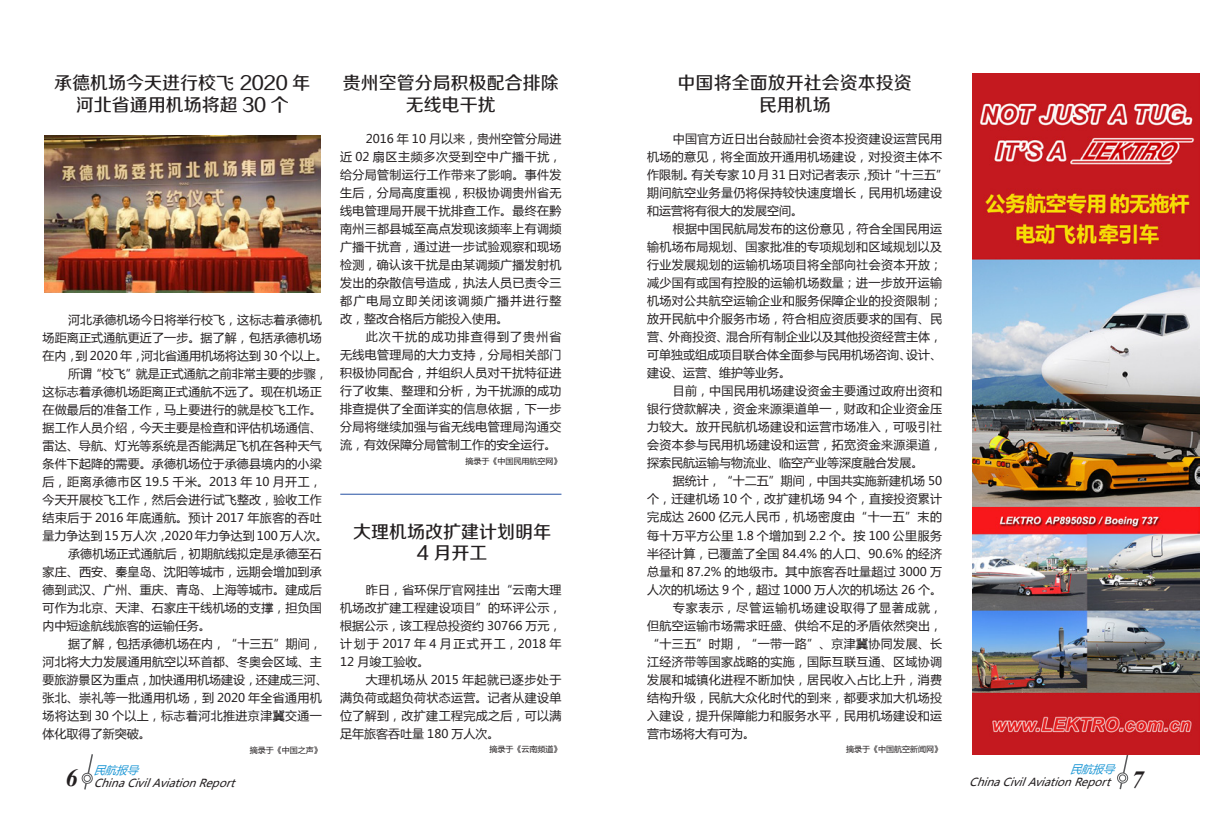
<style>
.page{position:relative;width:1208px;height:825px;background:#fff}
.page>*{position:absolute;margin:0;border:0;box-sizing:border-box;transform-origin:0 0}
.t1{font:italic 700 24.6px "Times New Roman";color:#231f20}
.t2{font:18px/21.6px "FZZZHUNHJW GB1 0";color:#231f20;text-align:center}
.t3{font:12px/18px "Microsoft Ya Hei";letter-spacing:.015em;color:#231f20;text-align:justify}
.t4{font:italic 11px "Microsoft Ya Hei";color:#231f20}
.t5{font:italic 11px "Microsoft Ya Hei";color:#1f98d5}
.t6{font:8px "Microsoft Ya Hei";color:#231f20}
</style>
<div class="page">
<svg style="left:81px;top:754px;width:12px;height:36px"></svg>
<svg style="left:1116px;top:754px;width:13px;height:36px"></svg>
<img style="left:44px;top:136px;width:276px;height:156px">
<img style="left:972px;top:74px;width:227px;height:680px">
<hr style="left:340px;top:494px;width:221px;height:1px;background:#2450a2">
<p class="t2" style="left:54px;top:73px;width:257px">承德机场今天进行校飞 2020 年河北省通用机场将超 30 个</p>
<p class="t2" style="left:343px;top:73px;width:218px">贵州空管分局积极配合排除无线电干扰</p>
<p class="t3" style="left:43px;top:311px;width:287px;text-align:left;text-indent:26px">河北承德机场今日将举行校飞，这标志着承德机场距离正式通航更近了一步。据了解，包括承德机场在内，到 2020 年，河北省通用机场将达到 30 个以上。</p>
<p class="t3" style="left:43px;top:365px;width:287px;text-align:left;text-indent:26px">所谓“校飞”就是正式通航之前非常主要的步骤，这标志着承德机场距离正式通航不远了。现在机场正在做最后的准备工作，马上要进行的就是校飞工作。据工作人员介绍，今天主要是检查和评估机场通信、雷达、导航、灯光等系统是否能满足飞机在各种天气条件下起降的需要。承德机场位于承德县境内的小梁后，距离承德市区 19.5 千米。2013 年 10 月开工，今天开展校飞工作，然后会进行试飞整改，验收工作结束后于 2016 年底通航。预计 2017 年旅客的吞吐量力争达到 15 万人次，2020 年力争达到 100 万人次。</p>
<p class="t3" style="left:43px;top:545px;width:281px;text-indent:26px">承德机场正式通航后，初期航线拟定是承德至石家庄、西安、秦皇岛、沈阳等城市，远期会增加到承德到武汉、广州、重庆、青岛、上海等城市。建成后可作为北京、天津、石家庄干线机场的支撑，担负国内中短途航线旅客的运输任务。</p>
<p class="t3" style="left:43px;top:635px;width:287px;text-align:left;text-indent:26px">据了解，包括承德机场在内，“十三五”期间，河北将大力发展通用航空以环首都、冬奥会区域、主要旅游景区为重点，加快通用机场建设，还建成三河、张北、崇礼等一批通用机场，到 2020 年全省通用机场将达到 30 个以上，标志着河北推进京津冀交通一体化取得了新突破。</p>
<p class="t6" style="left:250px;top:745px;width:73px">摘录于《中国之声》</p>
<p class="t5" style="left:94px;top:762px;width:51px">民航报导</p>
<h1 class="t1" style="left:65px;top:760px;width:14px">6</h1>
<p class="t4" style="left:94px;top:775px;width:147px">ChinaCivilAviationReport</p>
<p class="t3" style="left:340px;top:130px;width:223px;text-indent:26px">2016 年 10 月以来，贵州空管分局进近 02 扇区主频多次受到空中广播干扰，给分局管制运行工作带来了影响。事件发生后，分局高度重视，积极协调贵州省无线电管理局开展干扰排查工作。最终在黔南州三都县城至高点发现该频率上有调频广播干扰音，通过进一步试验观察和现场检测，确认该干扰是由某调频广播发射机发出的杂散信号造成，执法人员已责令三都广电局立即关闭该调频广播并进行整改，整改合格后方能投入使用。</p>
<p class="t3" style="left:340px;top:328px;width:223px;text-indent:26px">此次干扰的成功排查得到了贵州省无线电管理局的大力支持，分局相关部门积极协同配合，并组织人员对干扰特征进行了收集、整理和分析，为干扰源的成功排查提供了全面详实的信息依据，下一步分局将继续加强与省无线电管理局沟通交流，有效保障分局管制工作的安全运行。</p>
<p class="t6" style="left:465px;top:456px;width:97px">摘录于《中国民用航空网》</p>
<p class="t2" style="left:353px;top:522px;width:199px">大理机场改扩建计划明年<br>4 月开工</p>
<p class="t3" style="left:340px;top:580px;width:223px;text-indent:26px">昨日，省环保厅官网挂出“云南大理机场改扩建工程建设项目”的环评公示，根据公示，该工程总投资约 30766 万元，计划于 2017 年 4 月正式开工，2018 年12 月竣工验收。</p>
<p class="t3" style="left:340px;top:670px;width:223px;text-indent:26px">大理机场从 2015 年起就已逐步处于满负荷或超负荷状态运营。记者从建设单位了解到，改扩建工程完成之后，可以满足年旅客吞吐量 180 万人次。</p>
<p class="t6" style="left:489px;top:744px;width:73px">摘录于《云南频道》</p>
<p class="t2" style="left:677px;top:73px;width:235px">中国将全面放开社会资本投资民用机场</p>
<p class="t3" style="left:647px;top:130px;width:302px;text-align:left;text-indent:26px">中国官方近日出台鼓励社会资本投资建设运营民用机场的意见，将全面放开通用机场建设，对投资主体不作限制。有关专家 10 月 31 日对记者表示，预计“十三五”期间航空业务量仍将保持较快速度增长，民用机场建设和运营将有很大的发展空间。</p>
<p class="t3" style="left:647px;top:220px;width:296px;text-indent:26px">根据中国民航局发布的这份意见，符合全国民用运输机场布局规划、国家批准的专项规划和区域规划以及行业发展规划的运输机场项目将全部向社会资本开放；减少国有或国有控股的运输机场数量；进一步放开运输机场对公共航空运输企业和服务保障企业的投资限制；放开民航中介服务市场，符合相应资质要求的国有、民营、外商投资、混合所有制企业以及其他投资经营主体，可单独或组成项目联合体全面参与民用机场咨询、设计、建设、运营、维护等业务。</p>
<p class="t3" style="left:647px;top:382px;width:296px;text-indent:26px">目前，中国民用机场建设资金主要通过政府出资和银行贷款解决，资金来源渠道单一，财政和企业资金压力较大。放开民航机场建设和运营市场准入，可吸引社会资本参与民用机场建设和运营，拓宽资金来源渠道，探索民航运输与物流业、临空产业等深度融合发展。</p>
<p class="t3" style="left:647px;top:472px;width:296px;text-indent:26px">据统计，“十二五”期间，中国共实施新建机场 50个，迁建机场 10 个，改扩建机场 94 个，直接投资累计完成达 2600 亿元人民币，机场密度由“十一五”末的每十万平方公里 1.8 个增加到 2.2 个。按 100 公里服务半径计算，已覆盖了全国 84.4% 的人口、90.6% 的经济总量和 87.2% 的地级市。其中旅客吞吐量超过 3000 万人次的机场达 9 个，超过 1000 万人次的机场达 26 个。</p>
<p class="t3" style="left:647px;top:598px;width:296px;text-indent:26px">专家表示，尽管运输机场建设取得了显著成就，但航空运输市场需求旺盛、供给不足的矛盾依然突出，“十三五”时期，“一带一路”、京津冀协同发展、长江经济带等国家战略的实施，国际互联互通、区域协调发展和城镇化进程不断加快，居民收入占比上升，消费结构升级，民航大众化时代的到来，都要求加大机场投入建设，提升保障能力和服务水平，民用机场建设和运营市场将大有可为。</p>
<p class="t6" style="left:846px;top:744px;width:97px">摘录于《中国航空新闻网》</p>
<p class="t5" style="left:1070px;top:762px;width:51px">民航报导</p>
<p class="t4" style="left:969px;top:775px;width:147px">ChinaCivilAviationReport</p>
<h1 class="t1" style="left:1131px;top:762px;width:14px">7</h1>
</div>
